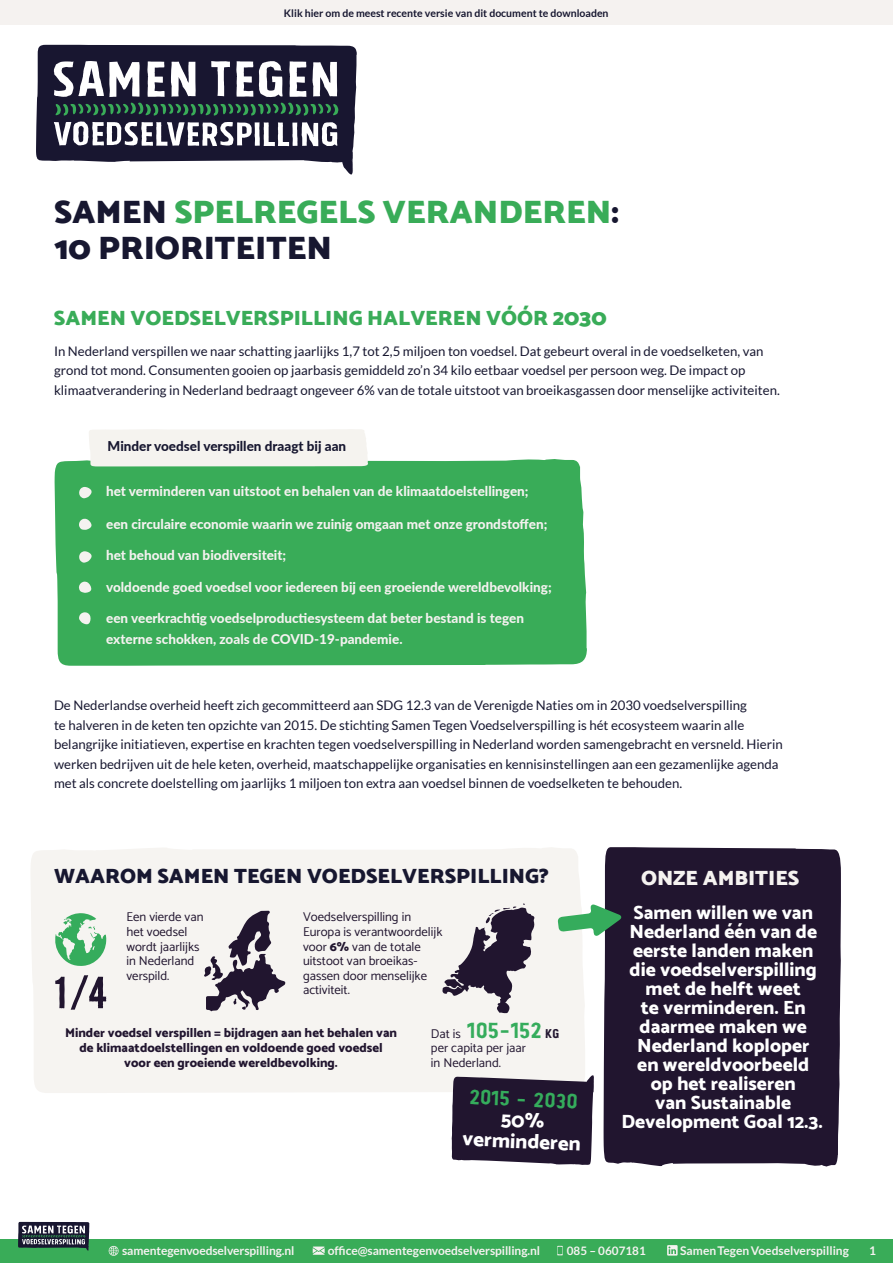
<style>
.page{position:relative;width:893px;height:1263px;background:#fff}
.page>*{position:absolute;margin:0;border:0;box-sizing:border-box;transform-origin:0 0}
.t1{font:900 33px/36px "Catamaran";color:#171730}
.t2{font:27.3px "Tolyer X Handmade No.1";letter-spacing:.025em;color:#35ac5c}
.t3{font:25.65px "Tolyer X Handmade No.1";color:#35ac5c}
.t4{font:900 21px "Catamaran";color:#39ac58}
.t5{font:900 21px "Catamaran";color:#171730}
.t6{font:900 21px "Catamaran";color:#f5f2f0}
.t7{font:800 20.55px/21px "Catamaran";color:#fff;text-align:center}
.t8{font:800 19.2px/18.9px "Catamaran";color:#fff;text-align:center}
.t9{font:800 13.5px/21px "Lato";color:#f5f2f0}
.t10{font:800 13.5px "Lato";color:#171730}
.t11{font:13.2px/19.5px "Lato";color:#171730}
.t12{font:12.9px/14.5px "Catamaran";color:#21152f}
.t13{font:800 12.9px/14.5px "Catamaran";color:#21152f;text-align:center}
.t14{font:700 12px "Lato";letter-spacing:-.005em;color:#f5f2f0}
.t15{font:700 11.7px "Lato";color:#f5f2f0}
.t16{font:700 10.5px "Lato";color:#171730}
.s1{color:#39ac58}
.s2{font-size:22.5px}
.s3{font-weight:800}
.s4{font-family:"Catamaran";font-size:12.9px;color:#21152f}
.s5{font-size:15.9px;color:#21152f}
</style>
<div class="page">
<div style="left:0;top:1239px;width:893px;height:24px;background:#39ac58"></div>
<svg style="left:18px;top:1222px;width:71px;height:29px"></svg>
<svg style="left:313px;top:1246px;width:12px;height:9px"></svg>
<svg style="left:108px;top:1246px;width:11px;height:10px"></svg>
<svg style="left:667px;top:1245px;width:11px;height:10px"></svg>
<svg style="left:557px;top:1246px;width:6px;height:9px"></svg>
<div style="left:55px;top:459px;width:532px;height:207px;background:#39ac58"></div>
<svg style="left:36px;top:45px;width:321px;height:130px"></svg>
<div style="left:0;top:0;width:893px;height:25px;background:#f5f2f0"></div>
<div style="left:31px;top:847px;width:554px;height:246px;background:#f6f4f1"></div>
<svg style="left:442px;top:903px;width:93px;height:110px"></svg>
<svg style="left:54px;top:913px;width:52px;height:53px"></svg>
<div style="left:604px;top:847px;width:237px;height:319px;background:#21152f"></div>
<svg style="left:558px;top:904px;width:64px;height:32px"></svg>
<svg style="left:452px;top:1073px;width:142px;height:92px;background:#382e45"></svg>
<svg style="left:204px;top:911px;width:81px;height:100px"></svg>
<svg style="left:55px;top:977px;width:10px;height:31px"></svg>
<svg style="left:71px;top:975px;width:35px;height:35px"></svg>
<svg style="left:79px;top:487px;width:13px;height:11px"></svg>
<svg style="left:79px;top:519px;width:13px;height:11px"></svg>
<svg style="left:79px;top:551px;width:13px;height:12px"></svg>
<svg style="left:79px;top:581px;width:12px;height:12px"></svg>
<svg style="left:79px;top:612px;width:12px;height:13px"></svg>
<div style="left:89px;top:429px;width:279px;height:37px;background:#f5f3ef"></div>
<p class="t16" style="left:284px;top:7px;width:326px">Klik hier om de meest recente versie van dit document te downloaden</p>
<h1 class="t1" style="left:54px;top:193px;width:567px">SAMEN <span class="s1">SPELREGELS VERANDEREN</span>:<br>10 PRIORITEITEN</h1>
<h3 class="t4" style="left:54px;top:305px;width:554px">SAMEN VOEDSELVERSPILLING HALVEREN VÓÓR <span class="s2">2030</span></h3>
<p class="t11" style="left:54px;top:341px;width:727px">In Nederland verspillen we naar schatting jaarlijks 1,7 tot 2,5 miljoen ton voedsel. Dat gebeurt overal in de voedselketen, van grond tot mond. Consumenten gooien op jaarbasis gemiddeld zo’n 34 kilo eetbaar voedsel per persoon weg. De impact op klimaatverandering in Nederland bedraagt ongeveer 6% van de totale uitstoot van broeikasgassen door menselijke activiteiten.</p>
<p class="t10" style="left:108px;top:436px;width:240px">Minder voedsel verspillen draagt bij aan</p>
<p class="t9" style="left:106px;top:480px;width:424px">het verminderen van uitstoot en behalen van de klimaatdoelstellingen;</p>
<p class="t9" style="left:106px;top:512px;width:443px">een circulaire economie waarin we zuinig omgaan met onze grondstoffen;</p>
<p class="t9" style="left:106px;top:544px;width:182px">het behoud van biodiversiteit;</p>
<p class="t9" style="left:106px;top:576px;width:447px">voldoende goed voedsel voor iedereen bij een groeiende wereldbevolking;</p>
<p class="t9" style="left:106px;top:607px;width:419px">een veerkrachtig voedselproductiesysteem dat beter bestand is tegen externe schokken, zoals de COVID-19-pandemie.</p>
<p class="t11" style="left:54px;top:696px;width:730px">De Nederlandse overheid heeft zich gecommitteerd aan SDG 12.3 van de Verenigde Naties om in 2030 voedselverspilling<br>te halveren in de keten ten opzichte van 2015. De stichting Samen Tegen Voedselverspilling is hét ecosysteem waarin alle belangrijke initiatieven, expertise en krachten tegen voedselverspilling in Nederland worden samengebracht en versneld. Hierin werken bedrijven uit de hele keten, overheid, maatschappelijke organisaties en kennisinstellingen aan een gezamenlijke agenda met als concrete doelstelling om jaarlijks 1 miljoen ton extra aan voedsel binnen de voedselketen te behouden.</p>
<h3 class="t5" style="left:54px;top:864px;width:496px">WAAROM SAMEN TEGEN VOEDSELVERSPILLING?</h3>
<h3 class="t6" style="left:641px;top:865px;width:160px">ONZE AMBITIES</h3>
<p class="t12" style="left:303px;top:911px;width:141px">Voedselverspilling in<br>Europa is verantwoordelijk voor <span class="s3">6%</span> van de totale uitstoot van broeikas&shy;gassen door menselijke activiteit.</p>
<p class="t13" style="left:65px;top:1027px;width:334px">Minder voedsel verspillen = bijdragen aan het behalen van de klimaatdoelstellingen en voldoende goed voedsel voor een groeiende wereldbevolking.</p>
<p class="t12" style="left:126px;top:911px;width:79px">Een vierde van het voedsel wordt jaarlijks in Nederland verspild.</p>
<h2 class="t2" style="left:431px;top:1014px;width:130px"><span class="s4">Dat is</span> 105-152 <span class="s5">kg</span></h2>
<p class="t12" style="left:431px;top:1042px;width:97px">per capita per jaar in Nederland.</p>
<h3 class="t3" style="left:470px;top:1081px;width:110px;rotate:3deg">2015 - 2030</h3>
<h3 class="t7" style="left:464px;top:1108px;width:120px;rotate:3deg">50% verminderen</h3>
<h3 class="t8" style="left:621px;top:904px;width:203px">Samen willen we van<br>Nederland één van de eerste landen maken die voedselverspilling met de helft weet<br>te verminderen. En daarmee maken we<br>Nederland koploper<br>en wereldvoorbeeld<br>op het realiseren<br>van Sustainable<br>Development Goal 12.3.</h3>
<p class="t14" style="left:122px;top:1244px;width:174px">samentegenvoedselverspilling.nl</p>
<p class="t14" style="left:328px;top:1243px;width:214px">office@samentegenvoedselverspilling.nl</p>
<p class="t15" style="left:567px;top:1244px;width:81px">085 – 0607181</p>
<p class="t14" style="left:680px;top:1243px;width:170px">Samen Tegen Voedselverspilling</p>
<p class="t14" style="left:869px;top:1244px;width:8px">1</p>
</div>
